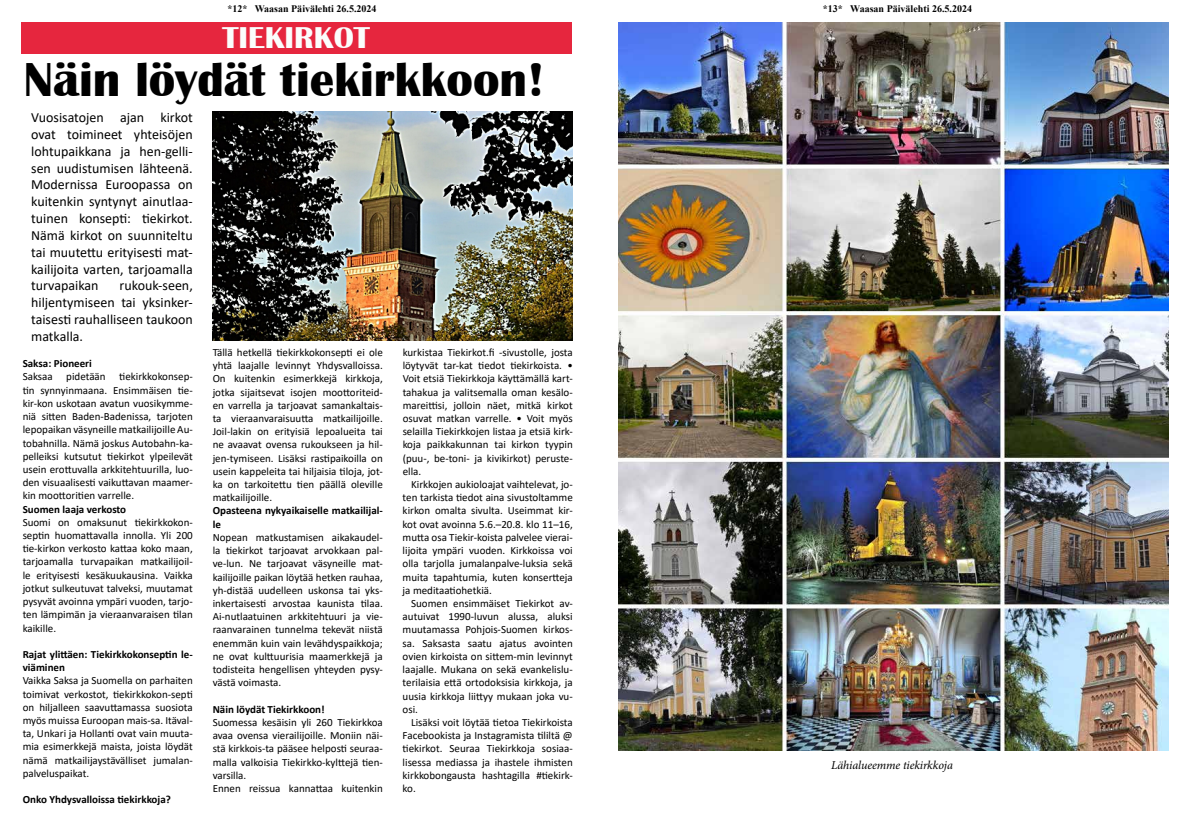
<style>
.page{position:relative;width:1191px;height:823px;background:#fff}
.page>*{position:absolute;margin:0;border:0;box-sizing:border-box;transform-origin:0 0}
.t1{font:700 49px "Britannic";color:#000}
.t2{font:700 31px "Britannic";color:#fbfdfc}
.t3{font:14px/16.8px "Calibri";color:#000;text-align:justify}
.t4{font:italic 12px "Minion Pro";letter-spacing:-.01em;color:#000}
.t5{font:11px/13.2px "Calibri";color:#000;text-align:justify}
.t6{font:700 11px/13.2px "Calibri";color:#000}
.t7{font:700 10px "Times New Roman";color:#000}
</style>
<div class="page">
<img style="left:213px;top:111px;width:360px;height:229px">
<div style="left:21px;top:23px;width:550px;height:31px;background:#e6263e"></div>
<img style="left:618px;top:23px;width:550px;height:727px">
<p class="t7" style="left:227px;top:2px;width:150px">*12* Waasan Päivälehti 26.5.2024</p>
<p class="t7" style="left:823px;top:2px;width:150px">*13* Waasan Päivälehti 26.5.2024</p>
<h2 class="t2" style="left:222px;top:20px;width:149px">TIEKIRKOT</h2>
<h1 class="t1" style="left:24px;top:52px;width:522px">Näin löydät tiekirkkoon!</h1>
<p class="t3" style="left:31px;top:109px;width:163px">Vuosisatojen ajan kirkot ovat toimineet yhteisöjen lohtupaikkana ja hen-gelli&shy;sen uudistumisen lähteenä.<br>Modernissa Euroopassa on kuitenkin syntynyt ainutlaa&shy;tuinen konsepti: tiekirkot.<br>Nämä kirkot on suunniteltu tai muutettu erityisesti mat&shy;kailijoita varten, tarjoamalla turvapaikan</p>
<p class="t3" style="left:31px;top:277px;width:163px;text-indent:88px">rukouk-seen, hiljentymiseen tai yksinker&shy;taisesti rauhalliseen taukoon matkalla.</p>
<p class="t6" style="left:23px;top:356px;width:71px">Saksa: Pioneeri</p>
<p class="t5" style="left:23px;top:369px;width:172px">Saksaa pidetään tiekirkkokonsep&shy;tin synnyinmaana. Ensimmäisen tie&shy;kir-kon uskotaan avatun vuosikymme&shy;niä sitten Baden-Badenissa, tarjoten lepopaikan väsyneille matkailijoille Au&shy;tobahnilla. Nämä joskus Autobahn-ka&shy;pelleiksi kutsutut tiekirkot ylpeilevät usein erottuvalla arkkitehtuurilla, luo&shy;den visuaalisesti vaikuttavan maamer&shy;kin moottoritien varrelle.</p>
<p class="t6" style="left:23px;top:502px;width:105px">Suomen laaja verkosto</p>
<p class="t5" style="left:23px;top:515px;width:172px">Suomi on omaksunut tiekirkkokon&shy;septin huomattavalla innolla. Yli 200 tie-kirkon verkosto kattaa koko maan, tarjoamalla turvapaikan matkailijoil&shy;le erityisesti kesäkuukausina. Vaikka jotkut sulkeutuvat talveksi, muutamat pysyvät avoinna ympäri vuoden, tarjo&shy;ten lämpimän ja vieraanvaraisen tilan kaikille.</p>
<p class="t6" style="left:23px;top:647px;width:172px">Rajat ylittäen: Tiekirkkokonseptin le&shy;viäminen</p>
<p class="t5" style="left:23px;top:673px;width:172px">Vaikka Saksa ja Suomella on parhaiten toimivat verkostot, tiekirkkokon-septi on hiljalleen saavuttamassa suosiota myös muissa Euroopan mais-sa. Itäval&shy;ta, Unkari ja Hollanti ovat vain muuta&shy;mia esimerkkejä maista, joista löydät nämä matkailijaystävälliset jumalan&shy;palveluspaikat.</p>
<p class="t6" style="left:23px;top:792px;width:150px">Onko Yhdysvalloissa tiekirkkoja?</p>
<p class="t5" style="left:213px;top:345px;width:172px">Tällä hetkellä tiekirkkokonsepti ei ole yhtä laajalle levinnyt Yhdysvalloissa.<br>On kuitenkin esimerkkejä kirkkoja, jotka sijaitsevat isojen moottoriteid&shy;en varrella ja tarjoavat samankaltais&shy;ta vieraanvaraisuutta matkailijoille.<br>Joil-lakin on erityisiä lepoalueita tai ne avaavat ovensa rukoukseen ja hil&shy;jen-tymiseen. Lisäksi rastipaikoilla on usein kappeleita tai hiljaisia tiloja, jot&shy;ka on tarkoitettu tien päällä oleville matkailijoille.</p>
<p class="t6" style="left:213px;top:504px;width:172px">Opasteena nykyaikaiselle matkailijal&shy;le</p>
<p class="t5" style="left:213px;top:530px;width:172px">Nopean matkustamisen aikakaudel&shy;la tiekirkot tarjoavat arvokkaan pal&shy;ve-lun. Ne tarjoavat väsyneille mat&shy;kailijoille paikan löytää hetken rauhaa, yh-distää uudelleen uskonsa tai yks&shy;inkertaisesti arvostaa kaunista tilaa.<br>Ai-nutlaatuinen arkkitehtuuri ja vie&shy;raanvarainen tunnelma tekevät niistä enemmän kuin vain levähdyspaikkoja; ne ovat kulttuurisia maamerkkejä ja todisteita hengellisen yhteyden pysy&shy;västä voimasta.</p>
<p class="t6" style="left:213px;top:702px;width:114px">Näin löydät Tiekirkkoon!</p>
<p class="t5" style="left:213px;top:715px;width:172px;text-align:left">Suomessa kesäisin yli 260 Tiekirkkoa avaa ovensa vierailijoille. Moniin näi&shy;stä kirkkois-ta pääsee helposti seuraa&shy;malla valkoisia Tiekirkko-kylttejä tien&shy;varsilla.<br>Ennen reissua kannattaa kuitenkin</p>
<p class="t5" style="left:403px;top:345px;width:172px">kurkistaa Tiekirkot.fi -sivustolle, josta löytyvät tar-kat tiedot tiekirkoista. • Voit etsiä Tiekirkkoja käyttämällä kart&shy;tahakua ja valitsemalla oman kesälo&shy;mareittisi, jolloin näet, mitkä kirkot osuvat matkan varrelle. • Voit myös selailla Tiekirkkojen listaa ja etsiä kirk&shy;koja paikkakunnan tai kirkon tyypin (puu-, be-toni- ja kivikirkot) peruste&shy;ella.</p>
<p class="t5" style="left:403px;top:477px;width:172px;text-indent:9px">Kirkkojen aukioloajat vaihtelevat, jo&shy;ten tarkista tiedot aina sivustoltamme kirkon omalta sivulta. Useimmat kir&shy;kot ovat avoinna 5.6.–20.8. klo 11–16, mutta osa Tiekir-koista palvelee vierai&shy;lijoita ympäri vuoden. Kirkkoissa voi olla tarjolla jumalanpalve-luksia sekä muita tapahtumia, kuten konsertteja ja meditaatiohetkiä.</p>
<p class="t5" style="left:402px;top:596px;width:172px;text-indent:9px">Suomen ensimmäiset Tiekirkot av&shy;autuivat 1990-luvun alussa, aluksi muutamassa Pohjois-Suomen kirkos&shy;sa. Saksasta saatu ajatus avointen ovien kirkoista on sittem-min levinnyt laajalle. Mukana on sekä evankelislu&shy;terilaisia että ortodoksisia kirkkoja, ja uusia kirkkoja liittyy mukaan joka vu&shy;osi.</p>
<p class="t5" style="left:402px;top:715px;width:172px;text-indent:9px">Lisäksi voit löytää tietoa Tiekirkoista Facebookista ja Instagramista tililtä @ tiekirkot. Seuraa Tiekirkkoja sosiaa&shy;lisessa mediassa ja ihastele ihmisten kirkkobongausta hashtagilla #tiekirk&shy;ko.</p>
<p class="t4" style="left:831px;top:756px;width:123px">Lähialueemme tiekirkkoja</p>
</div>
